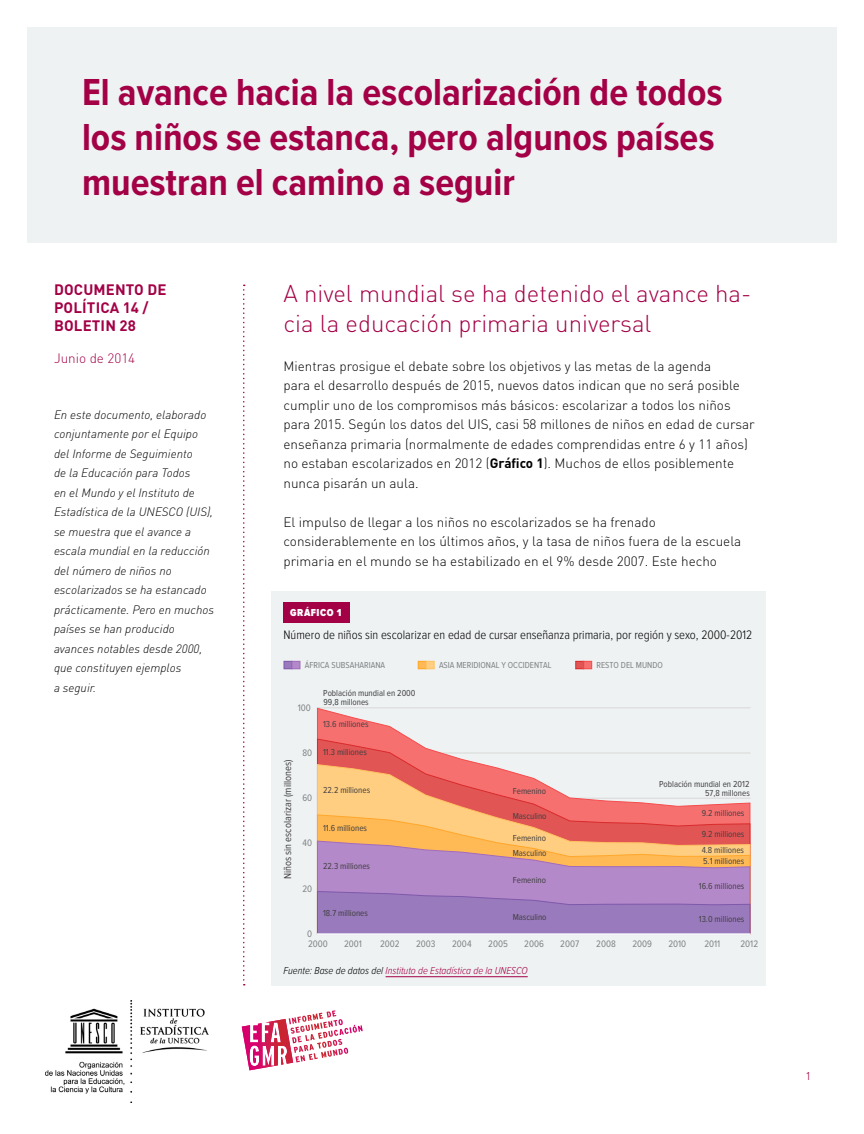
<style>
.page{position:relative;width:864px;height:1134px;background:#fff}
.page>*{position:absolute;margin:0;border:0;box-sizing:border-box;transform-origin:0 0}
.t1{font:700 39px/45px "Proxima Nova Cond";color:#a30046}
.t2{font:300 24px/30px "DINOT";color:#a30046}
.t3{font:700 15px/18px "DINOT";letter-spacing:.01em;color:#a30046}
.t4{font:300 13.5px/19.5px "DINOT";color:#000}
.t5{font:300 13.5px "DINOT";color:#a30046}
.t6{font:300 12.75px "Proxima Nova Cond";color:#000}
.t7{font:italic 300 12px/19.5px "DINOT";color:#000}
.t8{font:300 12px "Proxima Nova Cond";color:#a30046}
.t9{font:italic 300 10.5px "Proxima Nova Cond";color:#a30046}
.t10{font:10.5px "Proxima Nova Cond";color:#414042}
.t11{font:900 10.5px "Proxima Nova Cond";letter-spacing:.05em;color:#fff}
.t12{font:9.75px "Proxima Nova Cond";color:#808285}
.t13{font:9px/9px "Proxima Nova Cond";color:#414042}
.t14{font:9px "Proxima Nova Cond";color:#808285}
.s1{font-weight:700}
.s2{color:#000}
</style>
<div class="page">
<div style="left:27px;top:27px;width:810px;height:216px;background:#eef2f2"></div>
<svg style="left:243px;top:285px;width:2px;height:700px"></svg>
<div style="left:271px;top:591px;width:495px;height:395px;background:#eef2f2"></div>
<hr style="left:317px;top:707px;width:434px;height:1px;background:#d9d8d8">
<hr style="left:317px;top:753px;width:434px;height:1px;background:#d9d8d8">
<hr style="left:317px;top:798px;width:434px;height:1px;background:#d9d8d8">
<hr style="left:317px;top:842px;width:434px;height:3px;background:#e0e0e0">
<hr style="left:317px;top:887px;width:434px;height:3px;background:#e0e0e0">
<hr style="left:317px;top:932px;width:434px;height:3px;background:#e0e0e0">
<svg style="left:317px;top:708px;width:94px;height:31px"></svg>
<svg style="left:317px;top:739px;width:433px;height:25px"></svg>
<svg style="left:317px;top:764px;width:433px;height:51px"></svg>
<svg style="left:317px;top:815px;width:433px;height:26px;background:#f28e61"></svg>
<svg style="left:317px;top:841px;width:433px;height:50px;background:#cb98a7"></svg>
<svg style="left:317px;top:891px;width:433px;height:42px;background:#9d7cbe"></svg>
<hr style="left:317px;top:933px;width:434px;height:2px;background:#f4f6f9">
<div style="left:284px;top:661px;width:8px;height:8px;background:#997abc"></div>
<div style="left:284px;top:661px;width:8px;height:8px;border:1px solid #7f59ab"></div>
<div style="left:418px;top:661px;width:8px;height:8px;background:#ffb955"></div>
<div style="left:418px;top:661px;width:8px;height:8px;border:1px solid #ffa72b"></div>
<div style="left:576px;top:661px;width:8px;height:8px;background:#e15555"></div>
<div style="left:576px;top:661px;width:8px;height:8px;border:1px solid #d92b2b"></div>
<div style="left:292px;top:661px;width:8px;height:8px;background:#b489ca"></div>
<div style="left:292px;top:661px;width:8px;height:8px;border:1px solid #a16cbd"></div>
<div style="left:426px;top:661px;width:8px;height:8px;background:#ffce81"></div>
<div style="left:426px;top:661px;width:8px;height:8px;border:1px solid #ffc261"></div>
<div style="left:584px;top:661px;width:8px;height:8px;background:#f77070"></div>
<div style="left:584px;top:661px;width:8px;height:8px;border:1px solid #f54c4c"></div>
<div style="left:284px;top:602px;width:66px;height:21px;background:#a30046"></div>
<hr style="left:386px;top:976px;width:142px;height:1px;background:#a30046">
<svg style="left:242px;top:1010px;width:121px;height:60px"></svg>
<img style="left:46px;top:1001px;width:163px;height:102px">
<h1 class="t1" style="left:82px;top:71px;width:642px">El avance hacia la escolarización de todos los niños se estanca, pero algunos países muestran el camino a seguir</h1>
<p class="t3" style="left:54px;top:280px;width:114px">DOCUMENTO DE<br>POLÍTICA 14 /<br>BOLETIN 28</p>
<p class="t5" style="left:54px;top:349px;width:83px">Junio de 2014</p>
<p class="t7" style="left:54px;top:404px;width:162px">En este documento, elaborado conjuntamente por el Equipo del Informe de Seguimiento<br>de la Educación para Todos<br>en el Mundo y el Instituto de<br>Estadística de la UNESCO (UIS), se muestra que el avance a escala mundial en la reducción del número de niños no escolarizados se ha estancado prácticamente. Pero en muchos países se han producido avances notables desde 2000, que constituyen ejemplos<br>a seguir.</p>
<h2 class="t2" style="left:284px;top:277px;width:469px">A nivel mundial se ha detenido el avance ha&shy;cia la educación primaria universal</h2>
<p class="t4" style="left:284px;top:356px;width:473px">Mientras prosigue el debate sobre los objetivos y las metas de la agenda<br>para el desarrollo después de 2015, nuevos datos indican que no será posible cumplir uno de los compromisos más básicos: escolarizar a todos los niños para 2015. Según los datos del UIS, casi 58 millones de niños en edad de cursar enseñanza primaria (normalmente de edades comprendidas entre 6 y 11 años) no estaban escolarizados en 2012 (<span class="s1">GRÁFICO 1</span>). Muchos de ellos posiblemente nunca pisarán un aula.</p>
<p class="t4" style="left:284px;top:512px;width:459px">El impulso de llegar a los niños no escolarizados se ha frenado considerablemente en los últimos años, y la tasa de niños fuera de la escuela primaria en el mundo se ha estabilizado en el 9% desde 2007. Este hecho</p>
<p class="t11" style="left:290px;top:608px;width:53px">GRÁFICO 1</p>
<p class="t6" style="left:284px;top:629px;width:470px">Número de niños sin escolarizar en edad de cursar enseñanza primaria, por región y sexo, 2000-2012</p>
<p class="t14" style="left:305px;top:661px;width:82px">ÁFRICA SUBSAHARIANA</p>
<p class="t14" style="left:439px;top:661px;width:114px">ASIA MERIDIONAL Y OCCIDENTAL</p>
<p class="t14" style="left:597px;top:661px;width:68px">RESTO DEL MUNDO</p>
<p class="t12" style="left:298px;top:703px;width:15px">100</p>
<p class="t10" style="left:283px;top:879px;width:121px;rotate:-90deg">Niños sin escolarizar (millones)</p>
<p class="t12" style="left:303px;top:748px;width:11px">80</p>
<p class="t12" style="left:303px;top:793px;width:11px">60</p>
<p class="t12" style="left:303px;top:839px;width:11px">40</p>
<p class="t12" style="left:303px;top:884px;width:11px">20</p>
<p class="t12" style="left:307px;top:929px;width:7px">0</p>
<p class="t13" style="left:323px;top:688px;width:94px">Población mundial en 2000<br>99,8 millones</p>
<p class="t13" style="left:323px;top:720px;width:47px">13.6 milliones</p>
<p class="t13" style="left:323px;top:748px;width:45px">11.3 milliones</p>
<p class="t13" style="left:323px;top:786px;width:49px">22.2 milliones</p>
<p class="t13" style="left:323px;top:824px;width:45px">11.6 milliones</p>
<p class="t13" style="left:323px;top:862px;width:48px">22.3 milliones</p>
<p class="t13" style="left:323px;top:908px;width:46px">18.7 milliones</p>
<p class="t13" style="left:513px;top:787px;width:35px">Femenino</p>
<p class="t13" style="left:513px;top:812px;width:35px">Masculino</p>
<p class="t13" style="left:513px;top:834px;width:35px">Femenino</p>
<p class="t13" style="left:513px;top:849px;width:35px">Masculino</p>
<p class="t13" style="left:513px;top:876px;width:35px">Femenino</p>
<p class="t13" style="left:513px;top:913px;width:35px">Masculino</p>
<p class="t13" style="left:659px;top:780px;width:92px;text-align:right">Población mundial en 2012<br>57,8 millones</p>
<p class="t13" style="left:702px;top:809px;width:44px">9.2 milliones</p>
<p class="t13" style="left:702px;top:830px;width:44px">9.2 milliones</p>
<p class="t13" style="left:702px;top:846px;width:44px">4.8 milliones</p>
<p class="t13" style="left:703px;top:857px;width:43px">5.1 milliones</p>
<p class="t13" style="left:699px;top:881px;width:47px">16.6 milliones</p>
<p class="t13" style="left:699px;top:915px;width:47px">13.0 milliones</p>
<p class="t12" style="left:308px;top:939px;width:21px">2000</p>
<p class="t12" style="left:344px;top:939px;width:19px">2001</p>
<p class="t12" style="left:380px;top:939px;width:21px">2002</p>
<p class="t12" style="left:416px;top:939px;width:21px">2003</p>
<p class="t12" style="left:452px;top:939px;width:21px">2004</p>
<p class="t12" style="left:488px;top:939px;width:21px">2005</p>
<p class="t12" style="left:524px;top:939px;width:21px">2006</p>
<p class="t12" style="left:560px;top:939px;width:20px">2007</p>
<p class="t12" style="left:596px;top:939px;width:21px">2008</p>
<p class="t12" style="left:632px;top:939px;width:21px">2009</p>
<p class="t12" style="left:668px;top:939px;width:19px">2010</p>
<p class="t12" style="left:704px;top:939px;width:17px">2011</p>
<p class="t12" style="left:740px;top:939px;width:19px">2012</p>
<p class="t9" style="left:284px;top:966px;width:246px"><span class="s2">Fuente: Base de datos del</span> Instituto de Estadística de la UNESCO</p>
<p class="t8" style="left:807px;top:1071px;width:5px">1</p>
</div>
